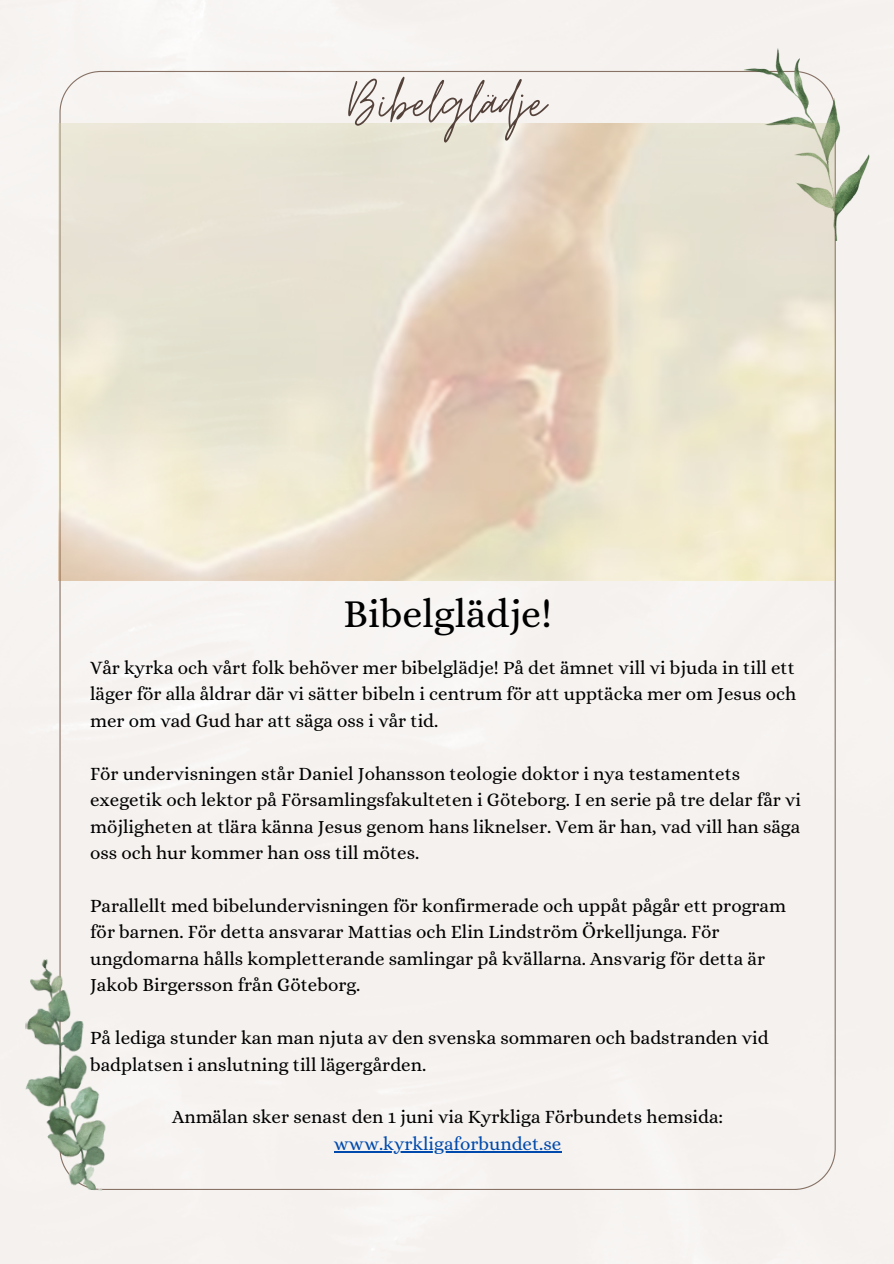
<style>
.page{position:relative;width:894px;height:1264px;background:#fff}
.page>*{position:absolute;margin:0;border:0;box-sizing:border-box;transform-origin:0 0}
.t1{font:66.75px "Moon Time";color:#55433b}
.t2{font:39.9px "Alice";color:#000}
.t3{font:18.9px/26.4px "Alice";color:#000}
.t4{font:18.9px "Alice";color:#004aad}
</style>
<div class="page">
<div style="left:0;top:0;width:893px;height:1263px;background:#f5f2ef"></div>
<div style="left:59px;top:71px;width:776px;height:1118px;background:#f5f1ef"></div>
<img style="left:16px;top:958px;width:100px;height:232px">
<img style="left:743px;top:48px;width:126px;height:192px">
<img style="left:59px;top:124px;width:775px;height:457px">
<hr style="left:334px;top:1151px;width:227px;height:2px;background:#004aad">
<h2 class="t1" style="left:348px;top:62px;width:199px">Bibelglädje</h2>
<p class="t2" style="left:343px;top:590px;width:210px">Bibelglädje!</p>
<p class="t3" style="left:90px;top:654px;width:707px;text-align:justify">Vår kyrka och vårt folk behöver mer bibelglädje! På det ämnet vill vi bjuda in till ett läger för alla åldrar där vi sätter bibeln i centrum för att upptäcka mer om Jesus och mer om vad Gud har att säga oss i vår tid.</p>
<p class="t3" style="left:90px;top:760px;width:712px">För undervisningen står Daniel Johansson teologie doktor i nya testamentets exegetik och lektor på Församlingsfakulteten i Göteborg. I en serie på tre delar får vi möjligheten at tlära känna Jesus genom hans liknelser. Vem är han, vad vill han säga oss och hur kommer han oss till mötes.</p>
<p class="t3" style="left:90px;top:892px;width:697px">Parallellt med bibelundervisningen för konfirmerade och uppåt pågår ett program för barnen. För detta ansvarar Mattias och Elin Lindström Örkelljunga. För ungdomarna hålls kompletterande samlingar på kvällarna. Ansvarig för detta är Jakob Birgersson från Göteborg.</p>
<p class="t3" style="left:90px;top:1024px;width:679px">På lediga stunder kan man njuta av den svenska sommaren och badstranden vid badplatsen i anslutning till lägergården.</p>
<p class="t3" style="left:172px;top:1103px;width:552px">Anmälan sker senast den 1 juni via Kyrkliga Förbundets hemsida:</p>
<p class="t4" style="left:334px;top:1132px;width:229px">www.kyrkligaforbundet.se</p>
</div>
